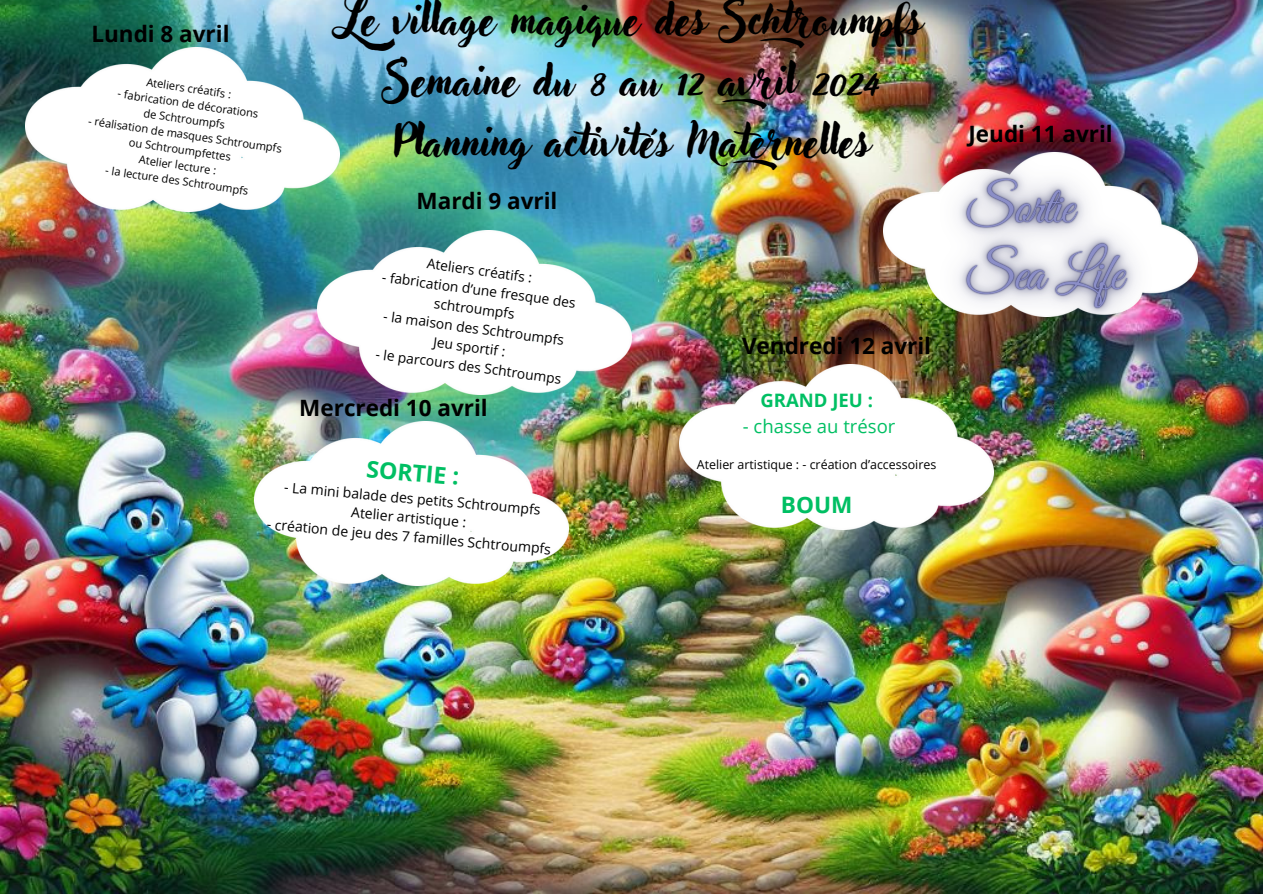
<style>
.page{position:relative;width:1263px;height:894px;background:#fff}
.page>*{position:absolute;margin:0;border:0;box-sizing:border-box;transform-origin:0 0}
.t1{font:44.1px/60.8px "Adlery Pro Swash";color:#000;text-align:center}
.t2{font:700 23.1px "Open Sans";color:#00bf63}
.t3{font:700 22.65px "Open Sans";color:#00bf63}
.t4{font:700 22.5px "Open Sans";color:#000}
.t5{font:18.6px "Open Sans";color:#00bf63}
.t6{font:700 18.6px "Open Sans";color:#00bf63}
.t7{font:13.95px/19px "Open Sans";color:#000;text-align:center}
.t8{font:13.8px/19.2px "Open Sans";color:#000;text-align:center}
.t9{font:12.45px "Open Sans";color:#000}
.t10{font:11.1px "Open Sans";color:#000}
</style>
<div class="page">
<img style="left:0;top:0;width:1263px;height:893px">
<img style="left:25px;top:47px;width:314px;height:165px">
<img style="left:254px;top:421px;width:314px;height:164px">
<img style="left:318px;top:230px;width:313px;height:164px">
<img style="left:680px;top:364px;width:314px;height:165px">
<img style="left:884px;top:152px;width:314px;height:165px">
<img style="left:909px;top:122px;width:275px;height:246px">
<p class="t4" style="left:91px;top:18px;width:140px">Lundi 8 avril</p>
<p class="t10" style="left:148px;top:74px;width:87px;rotate:8deg">Ateliers créatifs :</p>
<p class="t10" style="left:145px;top:105px;width:84px;rotate:8deg">de Schtroumpfs</p>
<h3 class="t10" style="left:119px;top:86px;width:144px;rotate:8deg">- fabrication de décorations</h3>
<h5 class="t10" style="left:89px;top:113px;width:197px;rotate:8deg">- réalisation de masques Schtroumpfs</h5>
<h3 class="t10" style="left:130px;top:134px;width:104px;rotate:8deg">ou Schtroumpfettes</h3>
<p class="t10" style="left:140px;top:152px;width:80px;rotate:8deg">Atelier lecture :</p>
<h4 class="t10" style="left:106px;top:162px;width:146px;rotate:8deg">- la lecture des Schtroumpfs</h4>
<h3 class="t1" style="left:341px;top:-3px;width:583px">Le village magique des Schtroumpfs<br>Semaine du 8 au 12 avril 2024<br>Planning activités Maternelles</h3>
<p class="t4" style="left:417px;top:185px;width:142px">Mardi 9 avril</p>
<h5 class="t8" style="left:428px;top:253px;width:108px;rotate:8deg">Ateliers créatifs :</h5>
<h5 class="t8" style="left:436px;top:293px;width:83px;rotate:8deg">schtroumpfs</h5>
<h5 class="t8" style="left:384px;top:266px;width:197px;rotate:8deg">- fabrication d’une fresque des</h5>
<h5 class="t8" style="left:385px;top:305px;width:184px;rotate:8deg">- la maison des Schtroumpfs<br>Jeu sportif :</h5>
<h5 class="t8" style="left:377px;top:343px;width:189px;rotate:8deg">- le parcours des Schtroumps</h5>
<p class="t4" style="left:742px;top:330px;width:191px">Vendredi 12 avril</p>
<p class="t4" style="left:299px;top:391px;width:190px">Mercredi 10 avril</p>
<p class="t2" style="left:368px;top:452px;width:95px;rotate:5deg">SORTIE :</p>
<p class="t7" style="left:285px;top:477px;width:259px;rotate:5deg">- La mini balade des petits Schtroumpfs<br>Atelier artistique :</p>
<p class="t7" style="left:268px;top:514px;width:287px;rotate:5deg">- création de jeu des 7 familles Schtroumpfs</p>
<h6 class="t6" style="left:760px;top:387px;width:114px">GRAND JEU :</h6>
<h6 class="t5" style="left:743px;top:413px;width:154px">- chasse au trésor</h6>
<h2 class="t9" style="left:697px;top:455px;width:241px">Atelier artistique : - création d’accessoires</h2>
<h3 class="t3" style="left:781px;top:488px;width:73px">BOUM</h3>
<p class="t4" style="left:968px;top:118px;width:146px">Jeudi 11 avril</p>
</div>
